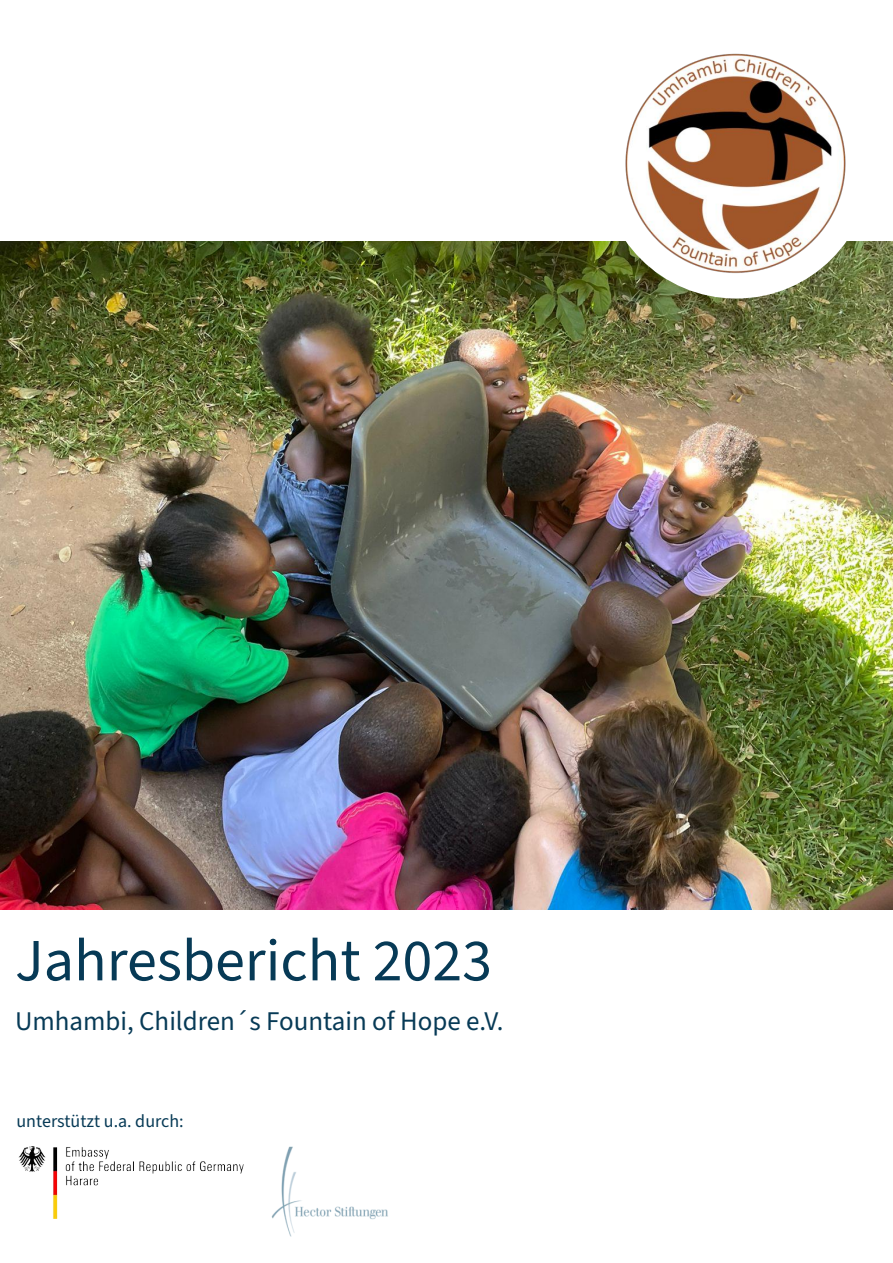
<style>
.page{position:relative;width:893px;height:1263px;background:#fff}
.page>*{position:absolute;margin:0;border:0;box-sizing:border-box;transform-origin:0 0}
.t1{font:60px "Source Sans 3";color:#073a56}
.t2{font:27px "Source Sans 3";color:#073a56}
.t3{font:18px "Source Sans 3";color:#073a56}
</style>
<div class="page">
<img style="left:0;top:241px;width:893px;height:669px">
<div style="left:601px;top:28px;width:270px;height:270px;background:#fff;border-radius:50%"></div>
<img style="left:621px;top:53px;width:229px;height:225px">
<img style="left:18px;top:1146px;width:225px;height:72px">
<img style="left:272px;top:1146px;width:116px;height:90px">
<h1 class="t1" style="left:15px;top:920px;width:478px">Jahresbericht 2023</h1>
<p class="t2" style="left:15px;top:1003px;width:490px">Umhambi, Children´s Fountain of Hope e.V.</p>
<p class="t3" style="left:16px;top:1109px;width:169px">unterstützt u.a. durch:</p>
</div>
